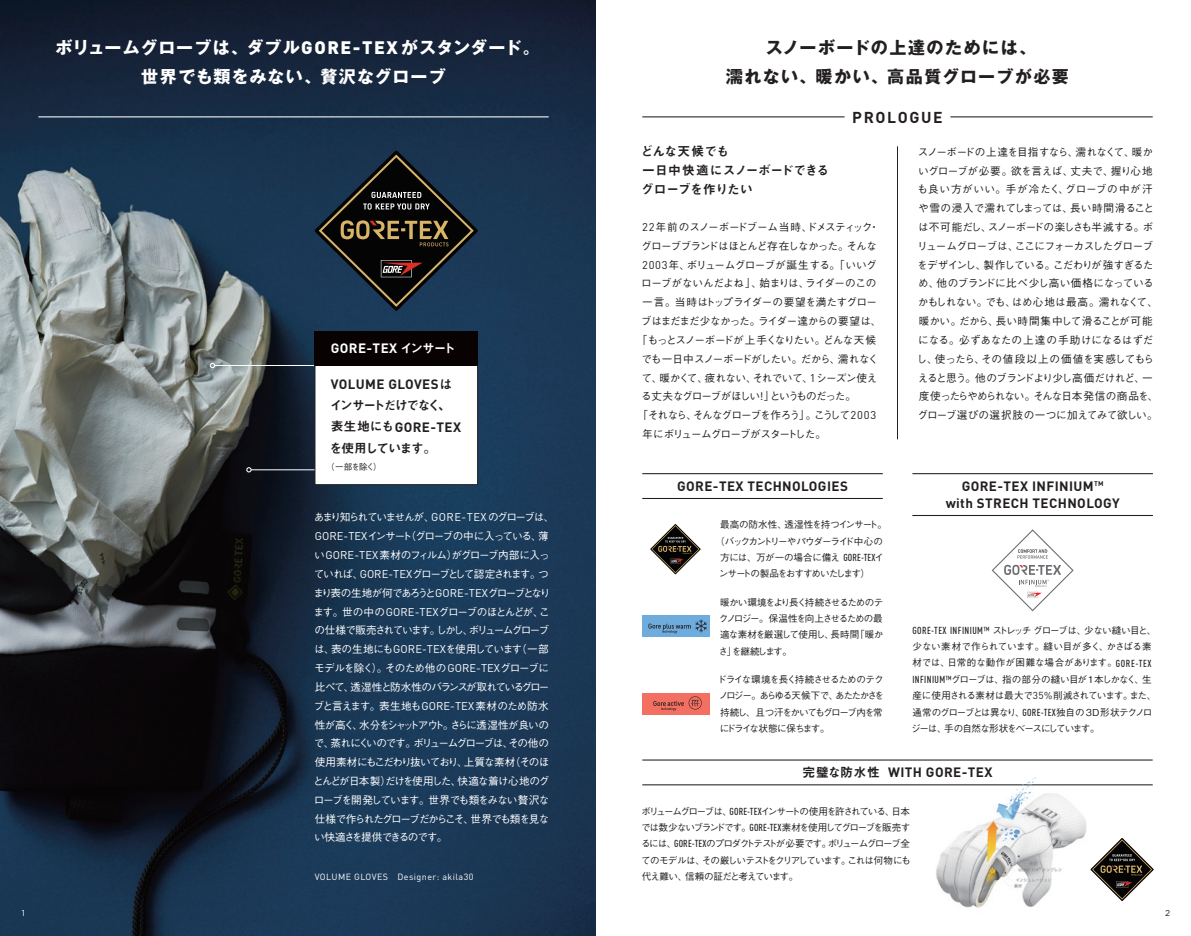
<style>
.page{position:relative;width:1191px;height:936px;background:#fff}
.page>*{position:absolute;margin:0;border:0;box-sizing:border-box;transform-origin:0 0}
.t1{font:700 16.95px/28.7px "Gothic MB101 Pro";letter-spacing:.055em;color:#fff;text-align:center}
.t2{font:700 16.95px/28.7px "Gothic MB101 Pro";letter-spacing:.09em;color:#231f20;text-align:center}
.t3{font:700 15.6px "DIN";letter-spacing:.105em;color:#231f20}
.t4{font:700 13.35px/17px "DIN";letter-spacing:.03em;color:#231f20;text-align:center}
.t5{font:700 13.35px "DIN";letter-spacing:.03em;color:#fff}
.t6{font:12.75px/18.8px "Midashi Go Pro MB31";letter-spacing:-.02em;color:#231f20}
.t7{font:12.75px "Midashi Go Pro MB31";letter-spacing:-.12em;color:#231f20}
.t8{font:12.75px "Midashi Go Pro MB31";letter-spacing:-.09em;color:#231f20}
.t9{font:500 10.65px/18.8px "Gothic BBB Pro";letter-spacing:-.05em;color:#231f20}
.t10{font:500 10.65px/18.8px "Gothic BBB Pro";letter-spacing:-.12em;color:#fff}
.t11{font:500 10.65px "Gothic BBB Pro";letter-spacing:-.09em;color:#231f20}
.t12{font:500 10.65px "Gothic BBB Pro";letter-spacing:-.095em;color:#231f20}
.t13{font:500 10.65px "Gothic BBB Pro";letter-spacing:-.07em;color:#231f20}
.t14{font:500 10.65px "Gothic BBB Pro";letter-spacing:-.03em;color:#231f20}
.t15{font:500 10.65px "Gothic BBB Pro";letter-spacing:-.08em;color:#231f20}
.t16{font:500 9.6px/16.4px "Gothic BBB Pro";letter-spacing:-.1em;color:#231f20;text-align:justify}
.t17{font:500 9.6px/16.4px "Gothic BBB Pro";letter-spacing:-.065em;color:#231f20}
.t18{font:500 9.6px "Gothic BBB Pro";letter-spacing:-.03em;color:#231f20}
.t19{font:500 9.6px "Gothic BBB Pro";letter-spacing:-.14em;color:#231f20}
.t20{font:500 9.6px "Gothic BBB Pro";letter-spacing:-.02em;color:#231f20}
.t21{font:9px "DIN";letter-spacing:.05em;color:#fff}
.t22{font:500 8.55px "Gothic BBB Pro";letter-spacing:-.1em;color:#231f20}
.t23{font:8.55px "Gotham";color:#fff}
.t24{font:8.55px "Gotham";color:#231f20}
.s1{font-family:"DIN";font-weight:900;font-size:17.85px}
.s2{font-family:"Midashi Go Pro MB31";font-weight:400;font-size:12.75px}
.s3{font-family:"DIN";font-weight:400;font-size:11.1px}
.s4{font-family:"DIN Cond";font-size:10.05px}
.s5{font-family:"DIN";font-weight:400;font-size:10.05px}
</style>
<div class="page">
<img style="left:0;top:0;width:595px;height:935px">
<hr style="left:215px;top:365px;width:130px;height:1px;background:#fff">
<svg style="left:210px;top:363px;width:5px;height:5px"></svg>
<hr style="left:251px;top:469px;width:94px;height:1px;background:#fff">
<svg style="left:246px;top:467px;width:6px;height:5px"></svg>
<hr style="left:642px;top:759px;width:510px;height:1px;background:#231f20">
<hr style="left:642px;top:784px;width:510px;height:1px;background:#231f20">
<svg style="left:991px;top:529px;width:83px;height:83px"></svg>
<hr style="left:897px;top:146px;width:1px;height:293px;background:#231f20">
<hr style="left:642px;top:116px;width:202px;height:1px;background:#231f20">
<hr style="left:38px;top:116px;width:511px;height:1px;background:#fff">
<hr style="left:950px;top:116px;width:202px;height:1px;background:#231f20">
<hr style="left:642px;top:473px;width:240px;height:1px;background:#231f20">
<hr style="left:642px;top:498px;width:240px;height:1px;background:#231f20">
<hr style="left:912px;top:473px;width:240px;height:1px;background:#231f20">
<hr style="left:912px;top:515px;width:240px;height:1px;background:#231f20">
<div style="left:642px;top:692px;width:67px;height:22px;background:#f26f62"></div>
<svg style="left:653px;top:696px;width:49px;height:14px"></svg>
<div style="left:642px;top:615px;width:67px;height:22px;background:#6eacdd"></div>
<svg style="left:648px;top:619px;width:59px;height:14px"></svg>
<svg style="left:650px;top:523px;width:51px;height:51px"></svg>
<svg style="left:651px;top:525px;width:48px;height:48px"></svg>
<img style="left:931px;top:777px;width:169px;height:131px">
<svg style="left:1090px;top:837px;width:64px;height:64px"></svg>
<svg style="left:314px;top:150px;width:164px;height:161px;background:#222d37"></svg>
<div style="left:315px;top:331px;width:162px;height:153px;background:#fff"></div>
<div style="left:315px;top:331px;width:163px;height:154px;border:1px solid #231f20"></div>
<div style="left:315px;top:331px;width:163px;height:34px;background:#080302"></div>
<h1 class="t1" style="left:55px;top:31px;width:486px">ボリュームグローブは、ダブル<span class="s1">GORE-TEX</span>がスタンダード。世界でも類をみない、贅沢なグローブ</h1>
<p class="t5" style="left:331px;top:340px;width:126px">GORE-TEX <span class="s2">インサート</span></p>
<p class="t4" style="left:331px;top:375px;width:123px">VOLUME GLOVES<span class="s2">は</span></p>
<p class="t7" style="left:330px;top:395px;width:123px">インサートだけでなく、</p>
<p class="t4" style="left:331px;top:417px;width:132px"><span class="s2">表生地にも</span>GORE-TEX</p>
<p class="t8" style="left:330px;top:437px;width:108px">を使用しています。</p>
<p class="t22" style="left:326px;top:460px;width:57px">（一部を除く）</p>
<p class="t10" style="left:313px;top:506px;width:243px">あまり知られていませんが、<span class="s3">G O R E -T EX</span> のグローブは、<br><span class="s3">GORE-TEX</span>インサート（グローブの中に入っている、薄い<span class="s3">GORE-TEX</span> 素材のフィルム）がグローブ内部に入っていれば、<span class="s3">GORE-TEX</span>グローブとして認定されます。つまり表の生地が何であろうと<span class="s3">GORE-TEX</span>グローブとなります。世の中の<span class="s3">GORE-TEX</span>グローブのほとんどが、この仕様で販売されています。しかし、ボリュームグローブは、表の生地にも<span class="s3">GORE-TEX</span>を使用しています（一部モデルを除く）。そのため他の<span class="s3">GORE-TEX</span>グローブに比べて、透湿性と防水性のバランスが取れているグローブと言えます。表生地も<span class="s3">GORE-TEX</span>素材のため防水性が高く、水分をシャットアウト。さらに透湿性が良いので、蒸れにくいのです。ボリュームグローブは、その他の使用素材にもこだわり抜いており、上質な素材（そのほとんどが日本製）だけを使用した、快適な着け心地のグローブを開発しています。世界でも類をみない贅沢な仕様で作られたグローブだからこそ、世界でも類を見ない快適さを提供できるのです。</p>
<p class="t21" style="left:315px;top:871px;width:160px">VOLUME GLOVES Designer: akila30</p>
<h1 class="t2" style="left:726px;top:31px;width:344px">スノーボードの上達のためには、<br>濡れない、暖かい、高品質グローブが必要</h1>
<h2 class="t3" style="left:852px;top:107px;width:92px">PROLOGUE</h2>
<p class="t6" style="left:641px;top:140px;width:190px">どんな天候でも<br>一日中快適にスノーボードできるグローブを作りたい</p>
<p class="t9" style="left:642px;top:216px;width:239px"><span class="s3">22</span>年前のスノーボードブーム当時、ドメスティック・</p>
<p class="t13" style="left:641px;top:237px;width:238px">グローブブランドはほとんど存在しなかった。そんな</p>
<p class="t9" style="left:642px;top:254px;width:236px"><span class="s3">2003</span>年、ボリュームグローブが誕生する。「いいグ</p>
<p class="t14" style="left:641px;top:275px;width:237px">ローブがないんだよね」、始まりは、ライダーのこの</p>
<p class="t9" style="left:642px;top:291px;width:236px">一言。当時はトップライダーの要望を満たすグロー</p>
<p class="t15" style="left:641px;top:312px;width:242px">ブはまだまだ少なかった。ライダー達からの要望は、</p>
<p class="t11" style="left:637px;top:331px;width:241px">「もっとスノーボードが上手くなりたい。どんな天候</p>
<p class="t9" style="left:641px;top:348px;width:238px">でも一日中スノーボードがしたい。だから、濡れなく</p>
<p class="t9" style="left:641px;top:367px;width:237px">て、暖かくて、疲れない、それでいて、<span class="s3">1</span>シーズン使え</p>
<p class="t11" style="left:641px;top:388px;width:216px">る丈夫なグローブがほしい！」というものだった。</p>
<p class="t12" style="left:637px;top:406px;width:240px">「それなら、そんなグローブを作ろう」。こうして<span class="s3">2003</span></p>
<p class="t12" style="left:642px;top:425px;width:185px">年にボリュームグローブがスタートした。</p>
<p class="t9" style="left:916px;top:141px;width:243px">スノーボードの上達を目指すなら、濡れなくて、暖かいグローブが必要。欲を言えば、丈夫で、握り心地も良い方がいい。手が冷たく、グローブの中が汗や雪の浸入で濡れてしまっては、長い時間滑ることは不可能だし、スノーボードの楽しさも半減する。ボリュームグローブは、ここにフォーカスしたグローブをデザインし、製作している。こだわりが強すぎるため、他のブランドに比べ少し高い価格になっているかもしれない。でも、はめ心地は最高。濡れなくて、暖かい。だから、長い時間集中して滑ることが可能になる。必ずあなたの上達の手助けになるはずだし、使ったら、その値段以上の価値を実感してもらえると思う。他のブランドより少し高価だけれど、一度使ったらやめられない。そんな日本発信の商品を、グローブ選びの選択肢の一つに加えてみて欲しい。</p>
<p class="t4" style="left:677px;top:477px;width:172px">GORE-TEX TECHNOLOGIES</p>
<p class="t4" style="left:945px;top:477px;width:175px">GORE-TEX INFINIUM<sup>TM<br></sup>with STRECH TECHNOLOGY</p>
<p class="t20" style="left:720px;top:517px;width:168px">最高の防水性、透湿性を持つインサート。</p>
<p class="t19" style="left:715px;top:533px;width:169px">（バックカントリーやパウダーライド中心の</p>
<p class="t18" style="left:720px;top:549px;width:166px">方には、万が一の場合に備え <span class="s4">GORE-TEX</span>イ</p>
<p class="t16" style="left:719px;top:564px;width:153px">ンサートの製品をおすすめいたします）</p>
<p class="t16" style="left:718px;top:592px;width:166px">暖かい環境をより長く持続させるためのテクノロジー。保温性を向上させるための最適な素材を厳選して使用し、長時間「暖かさ」を継続します。</p>
<p class="t16" style="left:717px;top:669px;width:168px">ドライな環境を長く持続させるためのテクノロジー。あらゆる天候下で、あたたかさを持続し、且つ汗をかいてもグローブ内を常にドライな状態に保ちます。</p>
<p class="t17" style="left:911px;top:620px;width:247px"><span class="s4">GORE-TEX INFINIUM™</span> ストレッチグローブは、少ない縫い目と、少ない素材で作られています。縫い目が多く、かさばる素材では、日常的な動作が困難な場合があります。<span class="s4">GORE-TEX INFINIUM™</span>グローブは、指の部分の縫い目が１本しかなく、生産に使用される素材は最大で<span class="s5">35</span>％削減されています。また、通常のグローブとは異なり、<span class="s4">GORE-TEX</span>独自の３Ｄ形状テクノロジーは、手の自然な形状をベースにしています。</p>
<p class="t4" style="left:802px;top:763px;width:191px"><span class="s2">完璧な防水性</span> WITH GORE-TEX</p>
<p class="t16" style="left:641px;top:801px;width:271px">ボリュームグローブは、<span class="s4">GORE-TEX</span>インサートの使用を許されている、日本では数少ないブランドです。<span class="s4">GORE-TEX</span>素材を使用してグローブを販売するには、<span class="s4">GORE-TEX</span>のプロダクトテストが必要です。ボリュームグローブ全てのモデルは、その厳しいテストをクリアしています。これは何物にも代え難い、信頼の証だと考えています。</p>
<p class="t23" style="left:22px;top:907px;width:5px">1</p>
<p class="t24" style="left:1165px;top:907px;width:7px">2</p>
</div>
